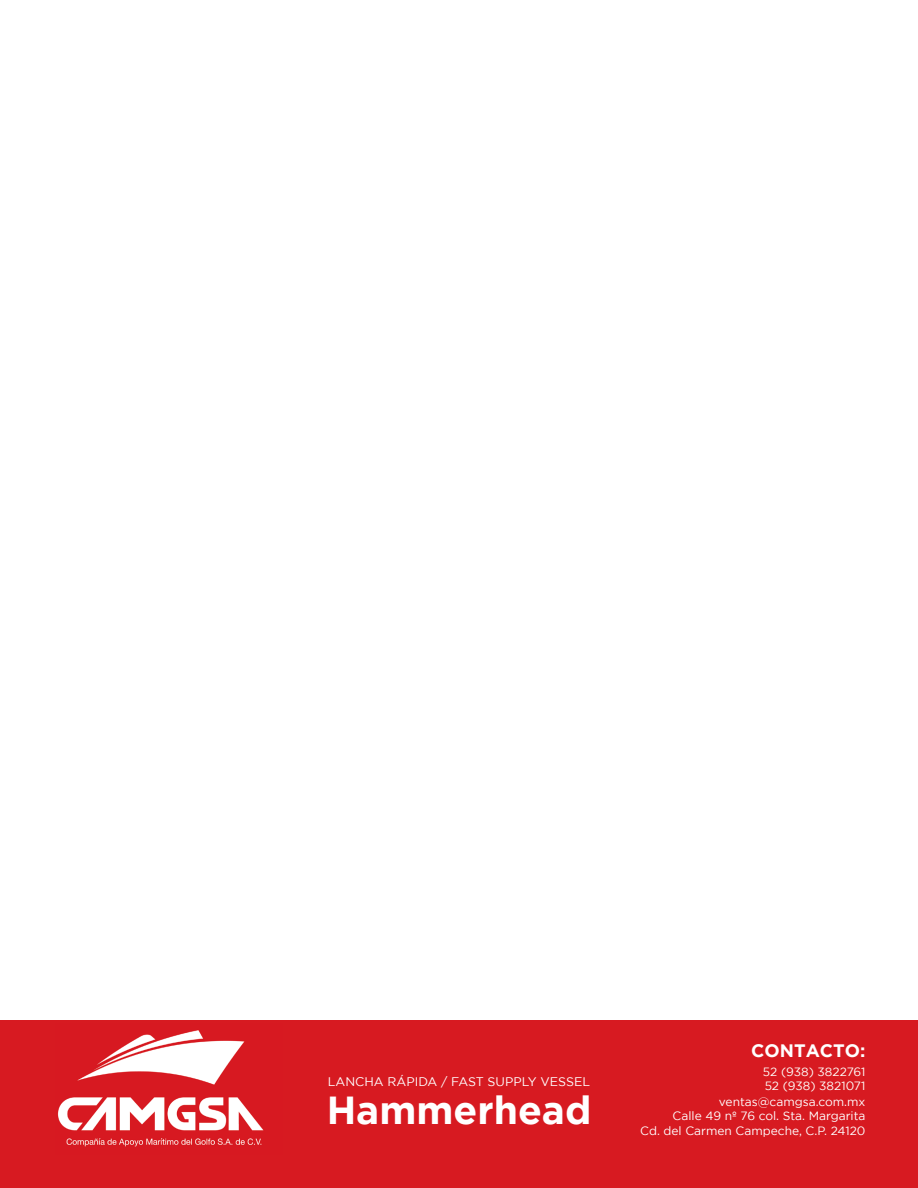
<style>
.page{position:relative;width:918px;height:1188px;background:#fff}
.page>*{position:absolute;margin:0;border:0;box-sizing:border-box;transform-origin:0 0}
.t1{font:700 39px "Gotham";color:#fff}
.t2{font:700 18px "Gotham";color:#fff}
.t3{font:12.45px "Gotham";color:#fff}
.t4{font:12px "Gotham";color:#fff}
.t5{font:12px "Gotham";color:#fffefa}
</style>
<div class="page">
<div style="left:0;top:1020px;width:918px;height:168px;background:#d71a21"></div>
<img style="left:58px;top:1030px;width:206px;height:117px">
<p class="t3" style="left:328px;top:1075px;width:264px">LANCHA RÁPIDA / FAST SUPPLY VESSEL</p>
<p class="t1" style="left:327px;top:1088px;width:266px">Hammerhead</p>
<p class="t2" style="left:751px;top:1040px;width:116px">CONTACTO:</p>
<p class="t5" style="left:763px;top:1065px;width:104px">52 (938) 3822761</p>
<p class="t5" style="left:765px;top:1080px;width:102px">52 (938) 3821071</p>
<p class="t4" style="left:719px;top:1095px;width:148px">ventas@camgsa.com.mx</p>
<p class="t4" style="left:673px;top:1109px;width:194px">Calle 49 nº 76 col. Sta. Margarita</p>
<p class="t4" style="left:640px;top:1124px;width:227px">Cd. del Carmen Campeche, C.P. 24120</p>
</div>
